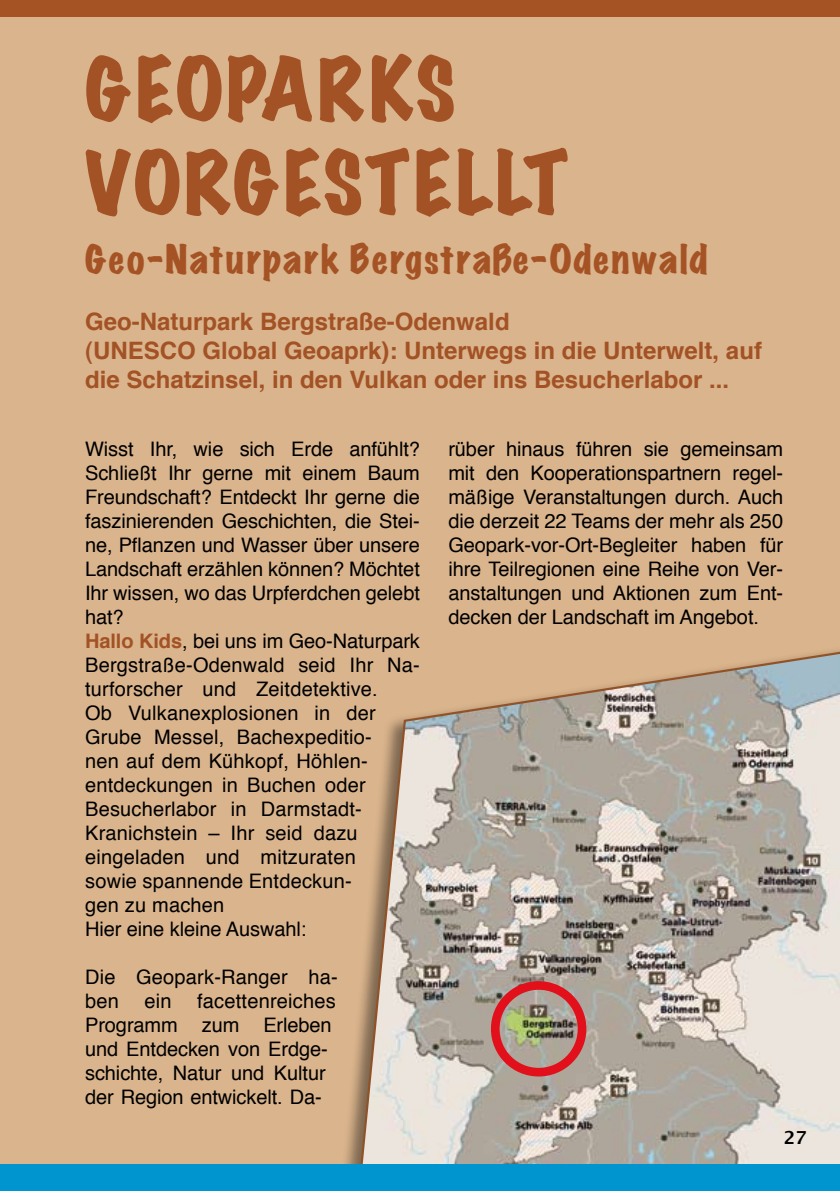
<style>
.page{position:relative;width:840px;height:1191px;background:#fff}
.page>*{position:absolute;margin:0;border:0;box-sizing:border-box;transform-origin:0 0}
.t1{font:expanded 78px/93.6px "Marker Felt";letter-spacing:.025em;color:#a35225}
.t2{font:expanded 36px "Marker Felt";letter-spacing:.05em;color:#a55325}
.t3{font:700 24px/28.8px "Helvetica";color:#a35225}
.t4{font:20px/24px "Helvetica";letter-spacing:-.005em;color:#000}
.t5{font:600 18px "Lucida Sans";color:#000}
.s1{font-weight:700;color:#a35225}
</style>
<div class="page">
<div style="left:0;top:0;width:839px;height:1176px;background:#dab48c"></div>
<svg style="left:357px;top:650px;width:482px;height:514px;background:#bcb1a4"></svg>
<div style="left:490px;top:981px;width:96px;height:95px;border:9px solid #e2101a;border-radius:50%"></div>
<div style="left:0;top:1164px;width:839px;height:27px;background:#0095cf"></div>
<div style="left:0;top:0;width:839px;height:17px;background:#a55325"></div>
<h1 class="t1" style="left:85px;top:41px;width:484px">geoparks vorg estellt</h1>
<h2 class="t2" style="left:85px;top:233px;width:624px">Geo-Naturpark Bergstraße-Odenwald</h2>
<p class="t3" style="left:85px;top:307px;width:678px">Geo-Naturpark Bergstraße-Odenwald<br>(UNESCO Global Geoaprk): Unterwegs in die Unterwelt, auf die Schatzinsel, in den Vulkan oder ins Besucherlabor ...</p>
<p class="t4" style="left:85px;top:437px;width:336px">Wisst Ihr, wie sich Erde anfühlt?<br>Schließt Ihr gerne mit einem Baum<br>Freundschaft? Entdeckt Ihr gerne die faszinierenden Geschichten, die Stei&shy;ne, Pflanzen und Wasser über unsere<br>Landschaft erzählen können? Möchtet<br>Ihr wissen, wo das Urpferdchen gelebt hat?<br><span class="s1">Hallo Kids</span>, bei uns im Geo-Naturpark<br>Bergstraße-Odenwald seid Ihr Na&shy;turforscher und Zeitdetektive.<br>Ob Vulkanexplosionen in der<br>Grube Messel, Bachexpeditio-<br>nen auf dem Kühkopf, Höhlen&shy;entdeckungen in Buchen oder<br>Besucherlabor in Darmstadt-<br>Kranichstein – Ihr seid dazu eingeladen und mitzuraten<br>sowie spannende Entdeckun-<br>gen zu machen<br>Hier eine kleine Auswahl:</p>
<p class="t4" style="left:85px;top:965px;width:254px">Die Geopark-Ranger ha&shy;ben</p>
<p class="t4" style="left:85px;top:989px;width:252px;text-indent:112px">facettenreiches<br>Programm zum Erleben und Entdecken von Erdge&shy;schichte, Natur und Kultur der Region entwickelt. Da-</p>
<p class="t4" style="left:144px;top:989px;width:29px">ein</p>
<p class="t4" style="left:448px;top:437px;width:336px;text-align:justify">rüber hinaus führen sie gemeinsam mit den Kooperationspartnern regel&shy;mäßige Veranstaltungen durch. Auch die derzeit 22 Teams der mehr als 250<br>Geopark-vor-Ort-Begleiter haben für ihre Teilregionen eine Reihe von Ver&shy;anstaltungen und Aktionen zum Ent&shy;decken der Landschaft im Angebot.</p>
<p class="t5" style="left:783px;top:1126px;width:25px">27</p>
</div>
